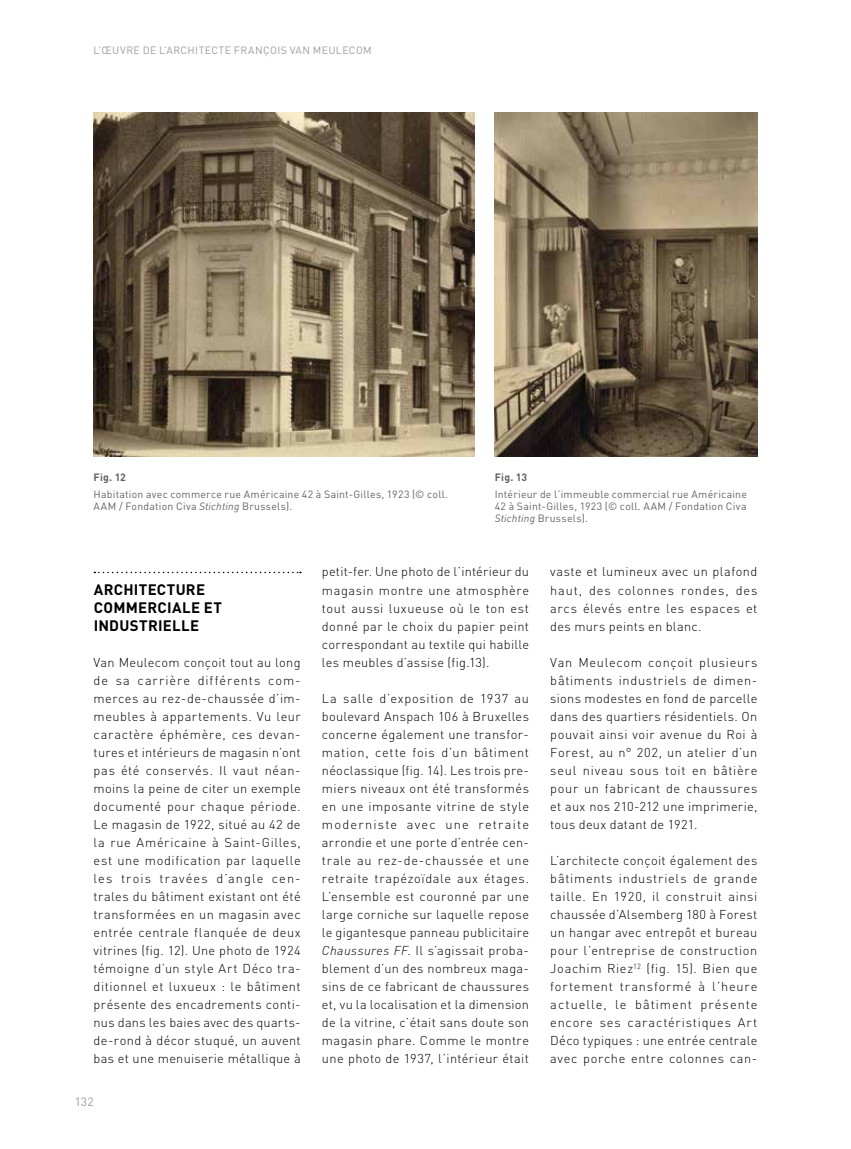
<style>
.page{position:relative;width:851px;height:1149px;background:#fff}
.page>*{position:absolute;margin:0;border:0;box-sizing:border-box;transform-origin:0 0}
.t1{font:700 15px/18px "DINOT";letter-spacing:.02em;color:#000}
.t2{font:300 12.75px/18px "DINOT";letter-spacing:.03em;color:#000;text-align:justify}
.t3{font:12px "DINOT";color:#9d9d9c}
.t4{font:10.5px/12px "DINOT";letter-spacing:.025em;color:#646363}
.t5{font:10.5px "DINOT";letter-spacing:.04em;color:#9d9d9c}
.t6{font:700 10.5px "DINOT";letter-spacing:.02em;color:#646363}
.s1{font-style:italic}
</style>
<div class="page">
<svg style="left:94px;top:571px;width:207px;height:2px"></svg>
<img style="left:94px;top:113px;width:380px;height:343px">
<img style="left:494px;top:113px;width:263px;height:343px">
<p class="t5" style="left:94px;top:44px;width:277px">L’œuvre d e l’architecte François Van Meulecom</p>
<p class="t6" style="left:94px;top:470px;width:34px">Fig. 12</p>
<p class="t4" style="left:94px;top:487px;width:356px">Habitation avec commerce rue Américaine 42 à Saint-Gilles, 1923 (© coll.<br>AAM / Fondation Civa <span class="s1">Stichting</span> Brussels).</p>
<p class="t6" style="left:494px;top:470px;width:34px">Fig. 13</p>
<p class="t4" style="left:494px;top:487px;width:254px;text-align:justify">I ntérieur de l’immeuble commercial rue Américaine 42 à Saint-Gilles, 1923 (© coll. AAM / Fondation Civa <span class="s1">Stichting</span> Brussels).</p>
<p class="t1" style="left:94px;top:579px;width:130px">ARCHITECTURE<br>COMMERCIALE ET<br>INDUSTRIELLE</p>
<p class="t2" style="left:94px;top:652px;width:208px">Van Meulecom conçoit tout au long de sa carrière différents com&shy;merces au rez-de-chaussée d’im&shy;meubles à appartements. Vu leur caractère éphémère, ces devan&shy;tures et intérieurs de magasin n’ont pas été conservés. Il vaut néan&shy;moins la peine de citer un exemple documenté pour chaque période.<br>Le magasin de 1922, situé au 42 de la rue Américaine à Saint-Gilles, est une modification par laquelle les trois travées d’angle cen&shy;trales du bâtiment existant ont été transformées en un magasin avec entrée centrale flanquée de deux vitrines (fig. 12). Une photo de 1924 témoigne d’un style Art Déco tra&shy;ditionnel et luxueux : le bâtiment présente des encadrements conti&shy;nus dans les baies avec des quarts&shy;de-rond à décor stuqué, un auvent bas et une menuiserie métallique à</p>
<p class="t3" style="left:75px;top:1094px;width:20px">132</p>
<p class="t2" style="left:322px;top:562px;width:208px">petit-fer. Une photo de l’intérieur du magasin montre une atmosphère tout aussi luxueuse où le ton est donné par le choix du papier peint correspondant au textile qui habille les meubles d’assise (fig.13).</p>
<p class="t2" style="left:322px;top:688px;width:208px">La salle d’exposition de 1937 au boulevard Anspach 106 à Bruxelles concerne également une transfor&shy;mation, cette fois d’un bâtiment néoclassique (fig. 14). Les trois pre&shy;miers niveaux ont été transformés en une imposante vitrine de style moderniste avec une retraite arrondie et une porte d’entrée cen&shy;trale au rez-de-chaussée et une retraite trapézoïdale aux étages.<br>L’ensemble est couronné par une large corniche sur laquelle repose le gigantesque panneau publicitaire <span class="s1">Chaussures FF</span>. Il s’agissait proba&shy;blement d’un des nombreux maga&shy;sins de ce fabricant de chaussures et, vu la localisation et la dimension de la vitrine, c’était sans doute son magasin phare. Comme le montre une photo de 1937, l’intérieur était</p>
<p class="t2" style="left:550px;top:562px;width:208px">vaste et lumineux avec un plafond haut, des colonnes rondes, des arcs élevés entre les espaces et des murs peints en blanc.</p>
<p class="t2" style="left:550px;top:652px;width:208px">Van Meulecom conçoit plusieurs bâtiments industriels de dimen&shy;sions modestes en fond de parcelle dans des quartiers résidentiels. On pouvait ainsi voir avenue du Roi à Forest, au n° 202, un atelier d’un seul niveau sous toit en bâtière pour un fabricant de chaussures et aux nos 210-212 une imprimerie, tous deux datant de 1921.</p>
<p class="t2" style="left:550px;top:850px;width:208px">L’architecte conçoit également des bâtiments industriels de grande taille. En 1920, il construit ainsi chaussée d’Alsemberg 180 à Forest un hangar avec entrepôt et bureau pour l’entreprise de construction Joachim Riez<sup>12</sup> (fig. 15). Bien que fortement transformé à l’heure actuelle, le bâtiment présente encore ses caractéristiques Art Déco typiques : une entrée centrale avec porche entre colonnes can-</p>
</div>
